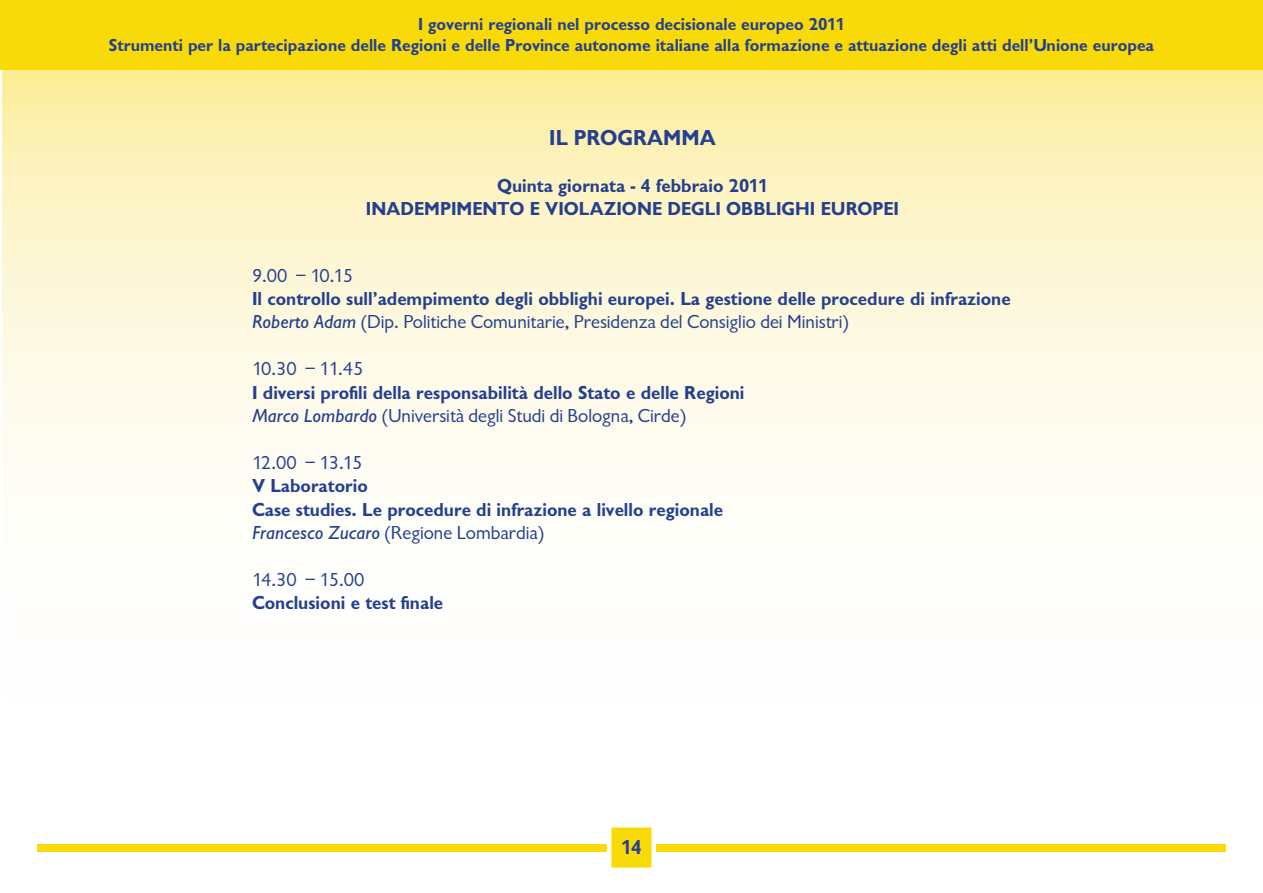
<style>
.page{position:relative;width:1263px;height:893px;background:#fff}
.page>*{position:absolute;margin:0;border:0;box-sizing:border-box;transform-origin:0 0}
.t1{font:22.5px "Gill Sans Bld";color:#253f8e}
.t2{font:21px "Gill Sans Bld";color:#253f8e}
.t3{font:19.5px/23.4px "Gill Sans Bld";color:#253f8e}
.t4{font:19.5px "Gill Sans Rgl";color:#253f8e}
.t5{font:18px/21.6px "Gill Sans Bld";color:#253f8e;text-align:center}
.s1{font-family:"Gill Sans Mdm Itl"}
</style>
<div class="page">
<svg style="left:2px;top:69px;width:1261px;height:410px;background:#fcf6d0"></svg>
<div style="left:0;top:0;width:1263px;height:69px;background:#f8da08"></div>
<div style="left:37px;top:844px;width:1188px;height:7px;background:#f8da08"></div>
<div style="left:607px;top:823px;width:49px;height:49px;background:#f8da08;border:4px solid #fff"></div>
<p class="t5" style="left:109px;top:14px;width:1047px">I governi regionali nel processo decisionale europeo 2011<br>Strumenti per la partecipazione delle Regioni e delle Province autonome italiane alla formazione e attuazione degli atti dell’Unione europea</p>
<p class="t1" style="left:549px;top:122px;width:168px">Il programma</p>
<p class="t3" style="left:497px;top:175px;width:272px">Quinta giornata - 4 febbraio 2011</p>
<p class="t3" style="left:366px;top:198px;width:20px">INADE</p>
<p class="t3" style="left:424px;top:198px;width:62px">MPIMENTO</p>
<p class="t3" style="left:530px;top:198px;width:48px">E VIOLAZ</p>
<p class="t3" style="left:616px;top:198px;width:20px">IONE</p>
<p class="t3" style="left:667px;top:198px;width:13px">DEGL</p>
<p class="t3" style="left:715px;top:198px;width:25px">I OBBL</p>
<p class="t3" style="left:776px;top:198px;width:59px">IGHI EURO</p>
<p class="t3" style="left:872px;top:198px;width:28px">PEI</p>
<p class="t4" style="left:252px;top:262px;width:103px">9.00 – 10.15</p>
<p class="t3" style="left:252px;top:288px;width:760px">Il controllo sull’adempimento degli obblighi europei. La gestione delle procedure di infrazione</p>
<p class="t4" style="left:252px;top:309px;width:598px"><span class="s1">Roberto Adam</span> (Dip. Politiche Comunitarie, Presidenza del Consiglio dei Ministri)</p>
<p class="t4" style="left:252px;top:356px;width:113px">10.30 – 11.45</p>
<p class="t3" style="left:252px;top:382px;width:494px">I diversi profili della responsabilità dello Stato e delle Regioni</p>
<p class="t4" style="left:252px;top:402px;width:436px"><span class="s1">Marco Lombardo</span> (Università degli Studi di Bologna, Cirde)</p>
<p class="t4" style="left:252px;top:449px;width:112px">12.00 – 13.15</p>
<p class="t3" style="left:252px;top:476px;width:473px">V Laboratorio<br>Case studies. Le procedure di infrazione a livello regionale</p>
<p class="t4" style="left:252px;top:519px;width:294px"><span class="s1">Francesco Zucaro</span> (Regione Lombardia)</p>
<p class="t4" style="left:252px;top:566px;width:114px">14.30 – 15.00</p>
<p class="t3" style="left:252px;top:593px;width:193px">Conclusioni e test finale</p>
<p class="t2" style="left:621px;top:833px;width:23px">14</p>
</div>
